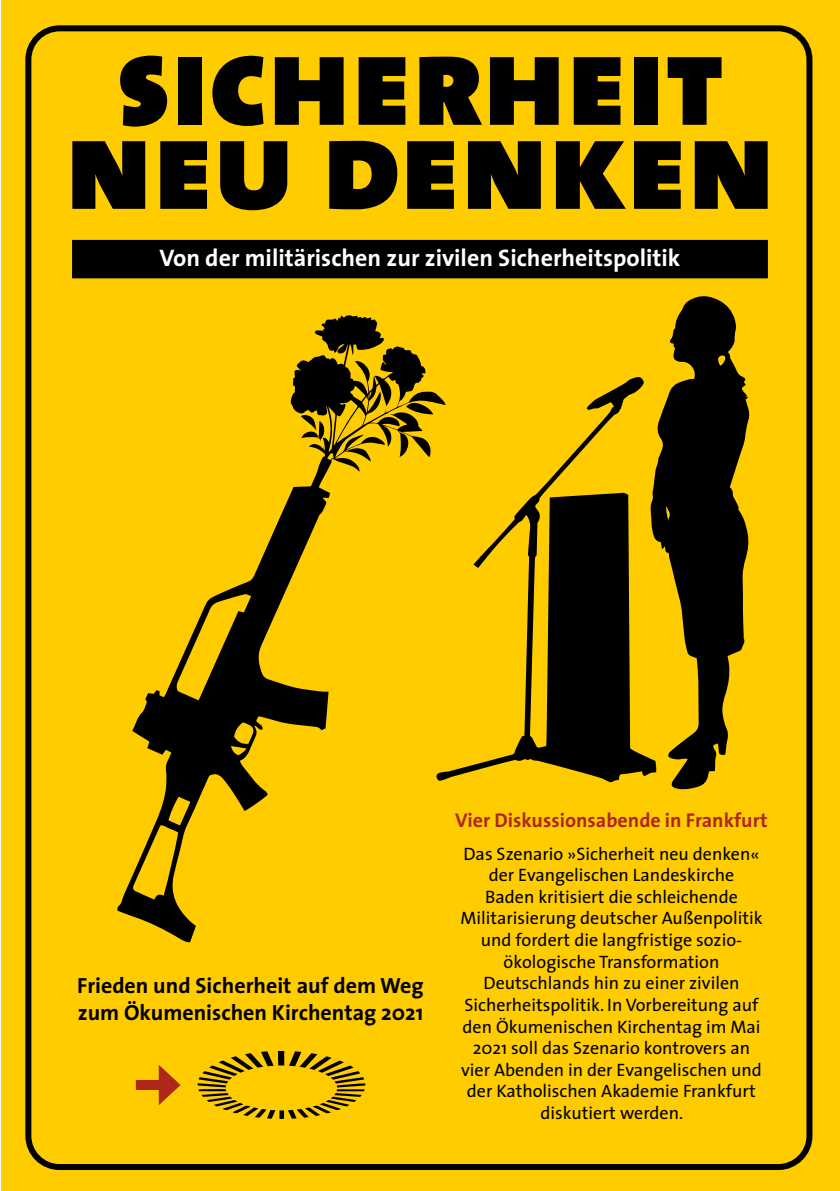
<style>
.page{position:relative;width:840px;height:1191px;background:#fff}
.page>*{position:absolute;margin:0;border:0;box-sizing:border-box;transform-origin:0 0}
.t1{font:130px "Mtud The Sans Black Caps";color:#000}
.t2{font:700 24px "Mtud The Sans";color:#fff}
.t3{font:700 22px/26.4px "Mtud The Sans";color:#000}
.t4{font:700 20px "Mtud The Sans";color:#af271a}
.t5{font:18px/21.6px "Mtud The Sans";color:#000;text-align:center}
</style>
<div class="page">
<div style="left:1px;top:0;width:838px;height:1191px;background:#fc0"></div>
<div style="left:25px;top:25px;width:787px;height:1145px;border:6px solid #000;border-radius:31px"></div>
<div style="left:73px;top:241px;width:693px;height:36px;background:#000"></div>
<div style="left:72px;top:240px;width:695px;height:38px;border:2px solid #000"></div>
<svg style="left:197px;top:1051px;width:168px;height:68px"></svg>
<div style="left:136px;top:1080px;width:31px;height:10px;background:#af271a"></div>
<svg style="left:159px;top:1065px;width:21px;height:40px"></svg>
<svg style="left:117px;top:478px;width:213px;height:464px"></svg>
<svg style="left:290px;top:315px;width:146px;height:163px"></svg>
<svg style="left:656px;top:296px;width:93px;height:493px;fill:#000"></svg>
<svg style="left:436px;top:377px;width:220px;height:405px"></svg>
<h1 class="t1" style="left:116px;top:-29px;width:609px">sicherheit</h1>
<h1 class="t1" style="left:65px;top:55px;width:710px">neu denken</h1>
<h2 class="t2" style="left:159px;top:238px;width:522px">Von der militärischen zur zivilen Sicherheitspolitik</h2>
<p class="t3" style="left:77px;top:972px;width:348px">Frieden und Sicherheit auf dem Weg zum Ökumenischen Kirchentag 2021</p>
<p class="t4" style="left:455px;top:803px;width:314px">Vier Diskussionsabende in Frankfurt</p>
<p class="t5" style="left:460px;top:842px;width:304px">Das Szenario »Sicherheit neu denken« der Evangelischen Landeskirche<br>Baden kritisiert die schleichende Militarisierung deutscher Außenpolitik und fordert die langfristige sozio&shy;ökologische Transformation Deutschlands hin zu einer zivilen Sicherheitspolitik. In Vorbereitung auf den Ökumenischen Kirchentag im Mai 2021 soll das Szenario kontrovers an vier Abenden in der Evangelischen und der Katholischen Akademie Frankfurt diskutiert werden.</p>
</div>
